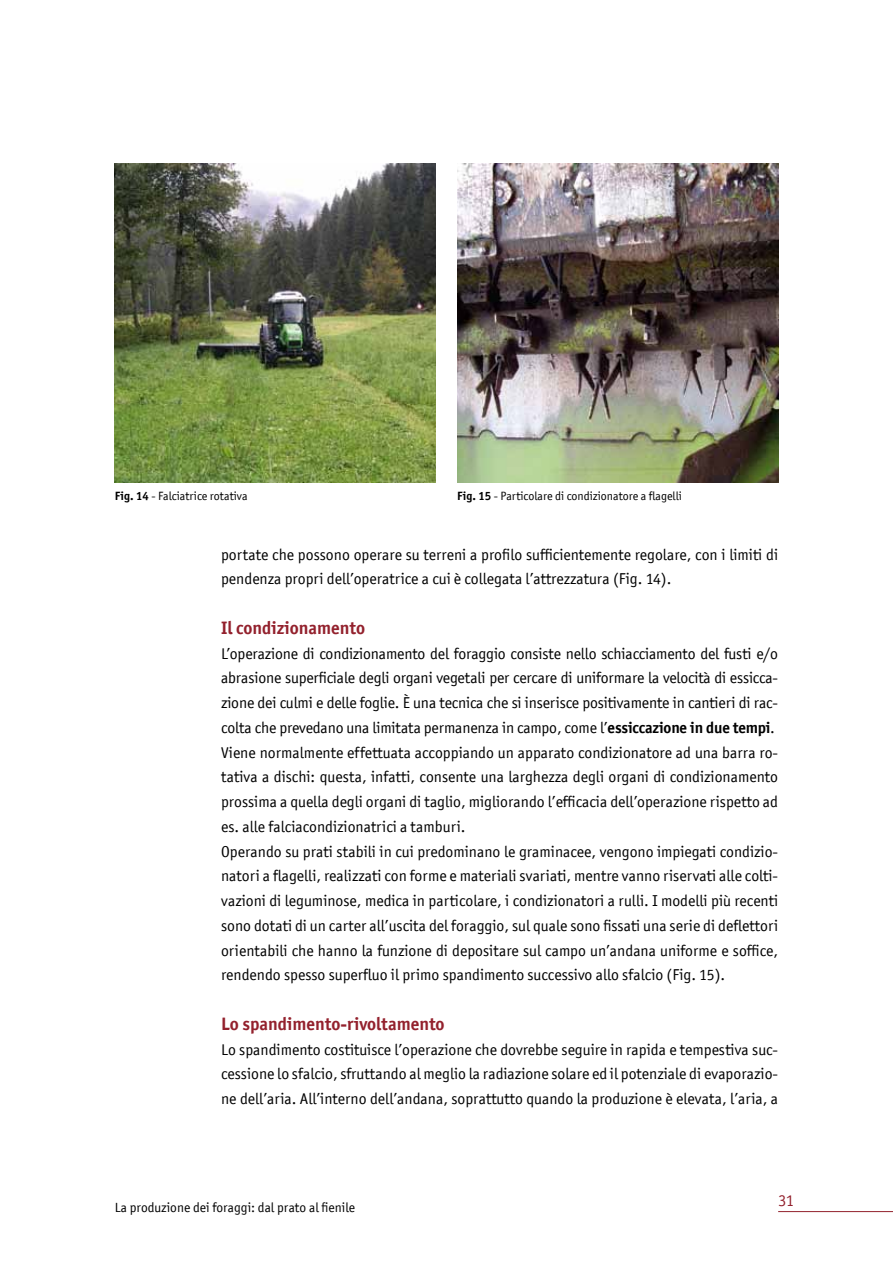
<style>
.page{position:relative;width:893px;height:1263px;background:#fff}
.page>*{position:absolute;margin:0;border:0;box-sizing:border-box;transform-origin:0 0}
.t1{font:700 18px "Officina San ITC";color:#93212d}
.t2{font:16.5px "Officina San ITC";color:#93212d}
.t3{font:15.75px/24.8px "Officina San ITC";color:#000}
.t4{font:13.5px "Officina San ITC";color:#000}
.t5{font:12px "Officina San ITC";color:#000}
.s1{font-weight:700}
</style>
<div class="page">
<hr style="left:778px;top:1211px;width:115px;height:1px;background:#93212d">
<img style="left:115px;top:164px;width:321px;height:319px">
<img style="left:457px;top:164px;width:321px;height:319px">
<p class="t5" style="left:115px;top:489px;width:134px"><span class="s1">Fig. 14</span> - Falciatrice rotativa</p>
<p class="t5" style="left:457px;top:489px;width:226px"><span class="s1">Fig. 15</span> - Particolare di condizionatore a flagelli</p>
<p class="t3" style="left:221px;top:542px;width:558px">portate che possono operare su terreni a profilo sufficientemente regolare, con i limiti di pendenza propri dell’operatrice a cui è collegata l’attrezzatura (Fig. 14).</p>
<p class="t1" style="left:221px;top:616px;width:145px">Il condizionamento</p>
<p class="t3" style="left:221px;top:641px;width:559px">L’operazione di condizionamento del foraggio consiste nello schiacciamento del fusti e/o abrasione superficiale degli organi vegetali per cercare di uniformare la velocità di essicca&shy;zione dei culmi e delle foglie. È una tecnica che si inserisce positivamente in cantieri di rac&shy;colta che prevedano una limitata permanenza in campo, come l’<span class="s1">essiccazione in due tempi</span>.<br>Viene normalmente effettuata accoppiando un apparato condizionatore ad una barra ro&shy;tativa a dischi: questa, infatti, consente una larghezza degli organi di condizionamento prossima a quella degli organi di taglio, migliorando l’efficacia dell’operazione rispetto ad es. alle falciacondizionatrici a tamburi.<br>Operando su prati stabili in cui predominano le graminacee, vengono impiegati condizio&shy;natori a flagelli, realizzati con forme e materiali svariati, mentre vanno riservati alle colti&shy;vazioni di leguminose, medica in particolare, i condizionatori a rulli. I modelli più recenti sono dotati di un carter all’uscita del foraggio, sul quale sono fissati una serie di deflettori orientabili che hanno la funzione di depositare sul campo un’andana uniforme e soffice, rendendo spesso superfluo il primo spandimento successivo allo sfalcio (Fig. 15).</p>
<p class="t1" style="left:221px;top:1012px;width:225px">Lo spandimento-rivoltamento</p>
<p class="t3" style="left:221px;top:1037px;width:559px;text-align:justify">Lo spandimento costituisce l’operazione che dovrebbe seguire in rapida e tempestiva suc&shy;cessione lo sfalcio, sfruttando al meglio la radiazione solare ed il potenziale di evaporazio&shy;ne dell’aria. All’interno dell’andana, soprattutto quando la produzione è elevata, l’aria, a</p>
<p class="t4" style="left:115px;top:1199px;width:242px">La produzione dei foraggi: dal prato al fienile</p>
<p class="t2" style="left:778px;top:1190px;width:18px">31</p>
</div>
